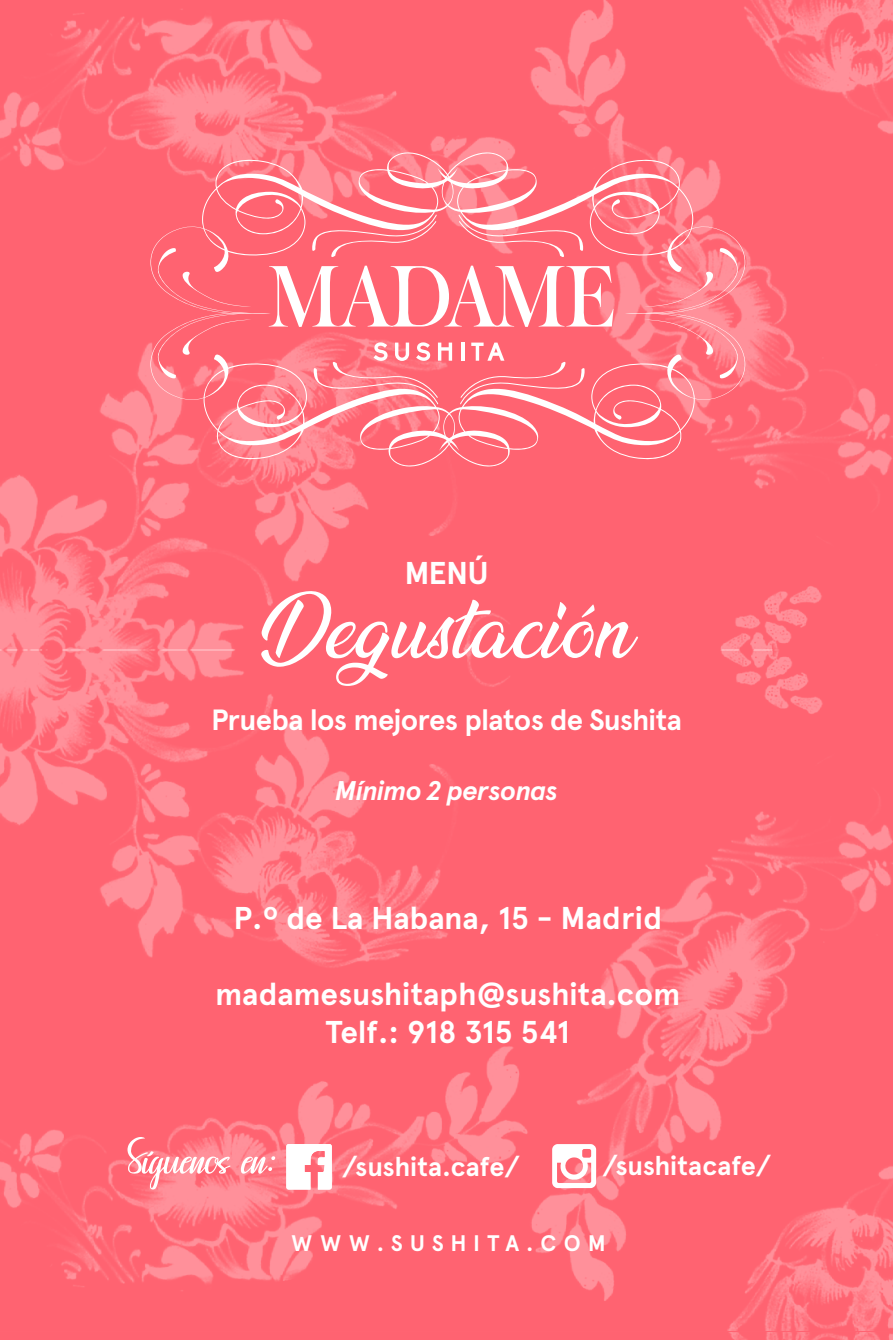
<style>
.page{position:relative;width:893px;height:1340px;background:#fff}
.page>*{position:absolute;margin:0;border:0;box-sizing:border-box;transform-origin:0 0}
.t1{font:72px "Ananda";color:#fff}
.t2{font:700 31.5px/37.8px "Apercu";letter-spacing:-.005em;color:#fff;text-align:center}
.t3{font:700 29.25px "Apercu";letter-spacing:-.025em;color:#fff}
.t4{font:700 27px "Apercu";letter-spacing:-.005em;color:#fff}
.t5{font:italic 700 27px "Apercu";letter-spacing:-.035em;color:#fff}
.t6{font:700 22.5px "Apercu";letter-spacing:.315em;color:#fff}
</style>
<div class="page">
<img style="left:0;top:0;width:893px;height:649px">
<img style="left:0;top:649px;width:893px;height:690px">
<svg style="left:144px;top:151px;width:608px;height:317px;background:#fe7c88"></svg>
<svg style="left:286px;top:1144px;width:46px;height:45px"></svg>
<svg style="left:552px;top:1144px;width:44px;height:44px"></svg>
<svg style="left:127px;top:1136px;width:148px;height:53px;background:#fe8e98"></svg>
<p class="t2" style="left:404px;top:554px;width:86px">MENÚ</p>
<h1 class="t1" style="left:261px;top:591px;width:373px">Degustación</h1>
<p class="t3" style="left:211px;top:701px;width:472px">Prueba los mejores platos de Sushita</p>
<p class="t5" style="left:335px;top:774px;width:224px">Mínimo 2 personas</p>
<p class="t2" style="left:233px;top:899px;width:430px">P.º de La Habana, 15 - Madrid</p>
<p class="t2" style="left:215px;top:975px;width:467px">madamesushitaph@sushita.com<br>Telf.: 918 315 541</p>
<p class="t4" style="left:342px;top:1150px;width:178px">/sushita.cafe/</p>
<p class="t4" style="left:602px;top:1149px;width:170px">/sushitacafe/</p>
<p class="t6" style="left:292px;top:1229px;width:316px">WWW.SUSHITA.COM</p>
</div>
